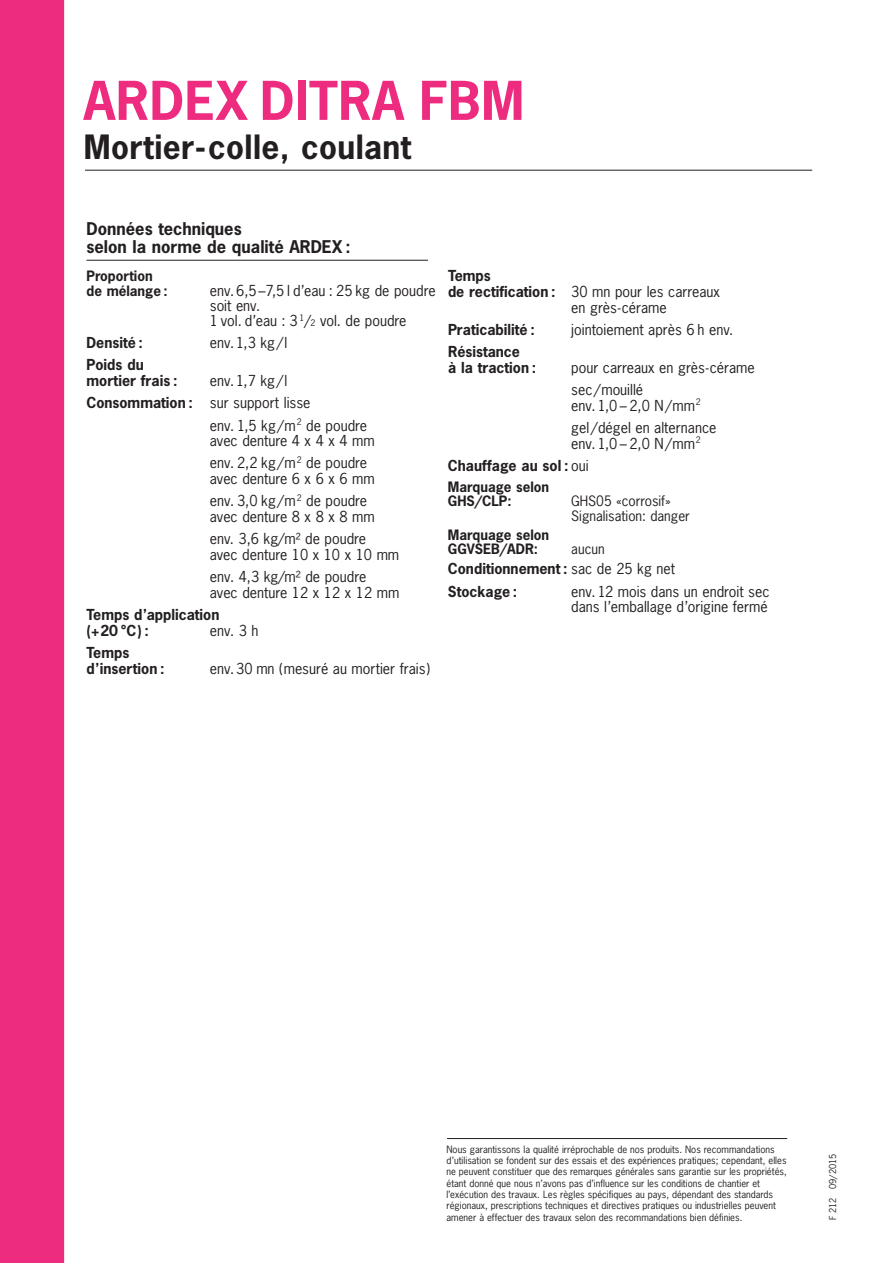
<style>
.page{position:relative;width:893px;height:1263px;background:#fff}
.page>*{position:absolute;margin:0;border:0;box-sizing:border-box;transform-origin:0 0}
.t1{font:700 50.25px "News Gothic";letter-spacing:.01em;color:#ee2c7f}
.t2{font:700 31.5px "News Gothic";letter-spacing:.01em;color:#231f20}
.t3{font:700 16.5px/18px "News Gothic";color:#231f20}
.t4{font:14.25px/22.2px "News Gothic";color:#231f20}
.t5{font:700 14.25px/15.8px "News Gothic";color:#231f20}
.t6{font:700 13.5px/15px "News Gothic";color:#231f20}
.t7{font:13.5px/14.5px "News Gothic";color:#231f20}
.t8{font:9.45px/11.4px "News Gothic";color:#231f20}
.t9{font:9px "News Gothic";color:#231f20}
.s1{font-size:8.55px}
.s2{font-weight:700}
.s3{font-weight:400}
</style>
<div class="page">
<div style="left:0;top:0;width:64px;height:1263px;background:#ee2c7f"></div>
<hr style="left:87px;top:260px;width:341px;height:1px;background:#231f20">
<hr style="left:85px;top:170px;width:727px;height:1px;background:#231f20">
<hr style="left:447px;top:1138px;width:340px;height:1px;background:#231f20">
<h1 class="t1" style="left:84px;top:73px;width:442px">ARDEX DITRA FBM</h1>
<h2 class="t2" style="left:84px;top:130px;width:329px">Mortier-colle, coulant</h2>
<p class="t3" style="left:87px;top:221px;width:266px">Données techniques<br>selon la norme de qualité ARDEX :</p>
<p class="t6" style="left:87px;top:269px;width:83px">Proportion de mélange :</p>
<p class="t4" style="left:210px;top:284px;width:227px;line-height:15px">env.6,5–7,5 l d’eau : 25 kg de poudre soit env.<br>1 vol. d’eau : 3 <sup>1</sup>/<span class="s1">2</span> vol. de poudre</p>
<p class="t5" style="left:87px;top:336px;width:58px">Densité :</p>
<p class="t4" style="left:210px;top:332px;width:79px">env.1,3 kg/ l</p>
<p class="t5" style="left:87px;top:358px;width:92px">Poids du mortier frais :</p>
<p class="t4" style="left:210px;top:370px;width:79px">env.1,7 kg/ l</p>
<p class="t4" style="left:87px;top:392px;width:225px"><span class="s2">Consommation :</span> sur support lisse</p>
<p class="t4" style="left:210px;top:414px;width:159px">env. 1,5 kg/m<sup>2</sup> de poudre</p>
<p class="t4" style="left:210px;top:430px;width:166px">avec denture 4 x 4 x 4 mm env. 2,2 kg/m<sup>2</sup> de poudre</p>
<p class="t4" style="left:210px;top:468px;width:166px">avec denture 6 x 6 x 6 mm env. 3,0 kg/m<sup>2</sup> de poudre</p>
<p class="t4" style="left:210px;top:506px;width:167px">avec denture 8 x 8 x 8 mm env. 3,6 kg/m² de poudre</p>
<p class="t4" style="left:210px;top:544px;width:191px">avec denture 10 x 10 x 10 mm env. 4,3 kg/m² de poudre</p>
<p class="t4" style="left:210px;top:582px;width:191px">avec denture 12 x 12 x 12 mm</p>
<p class="t5" style="left:87px;top:607px;width:134px">Temps d’application (+20 °C) :</p>
<p class="t4" style="left:210px;top:620px;width:50px">env. 3 h</p>
<p class="t5" style="left:87px;top:645px;width:79px">Temps d’insertion :</p>
<p class="t4" style="left:210px;top:657px;width:222px">env.30 mn (mesuré au mortier frais)</p>
<p class="t5" style="left:448px;top:268px;width:44px">Temps</p>
<p class="t4" style="left:448px;top:281px;width:274px"><span class="s2">de rectification :</span> 30 mn pour les carreaux</p>
<p class="t4" style="left:571px;top:297px;width:97px">en grès-cérame</p>
<p class="t5" style="left:448px;top:322px;width:88px">Praticabilité :</p>
<p class="t4" style="left:571px;top:319px;width:164px">jointoiement après 6 h env.</p>
<p class="t5" style="left:448px;top:344px;width:90px">Résistance<br>à la traction :</p>
<p class="t4" style="left:571px;top:357px;width:185px">pour carreaux en grès-cérame sec/mouillé</p>
<p class="t4" style="left:571px;top:395px;width:147px">env.1,0 – 2,0 N/mm<sup>2 </sup>gel/dégel en alternance</p>
<p class="t4" style="left:448px;top:433px;width:254px;text-indent:123px">env.1,0 – 2,0 N/mm<sup>2<br></sup><span class="s2">Chauffage au sol :</span> oui</p>
<p class="t6" style="left:448px;top:480px;width:103px;line-height:14.5px">Marquage selon<br>GHS/CLP:</p>
<p class="t7" style="left:571px;top:494px;width:120px">GHS05 «corrosif»<br>Signalisation: danger</p>
<p class="t6" style="left:448px;top:528px;width:103px">Marquage selon<br>GGVSEB/ADR:</p>
<p class="t7" style="left:571px;top:542px;width:35px">aucun</p>
<p class="t5" style="left:448px;top:558px;width:229px;line-height:22.2px">Conditionnement : <span class="s3">sac de 25 kg net<br></span>Stockage :</p>
<p class="t4" style="left:571px;top:584px;width:200px;line-height:15.8px">env.12 mois dans un endroit sec dans l’emballage d’origine fermé</p>
<p class="t8" style="left:446px;top:1144px;width:342px">Nous garantissons la qualité irréprochable de nos produits. Nos recommandations d’utilisation se fondent sur des essais et des expériences pratiques; cependant, elles ne peuvent constituer que des remarques générales sans garantie sur les propriétés, étant donné que nous n’avons pas d’influence sur les conditions de chantier et l’exécution des travaux. Les règles spécifiques au pays, dépendant des standards régionaux, prescriptions techniques et directives pratiques ou industrielles peuvent amener à effectuer des travaux selon des recommandations bien définies.</p>
<p class="t9" style="left:828px;top:1220px;width:68px;rotate:-90deg">F 212 09/2015</p>
</div>
